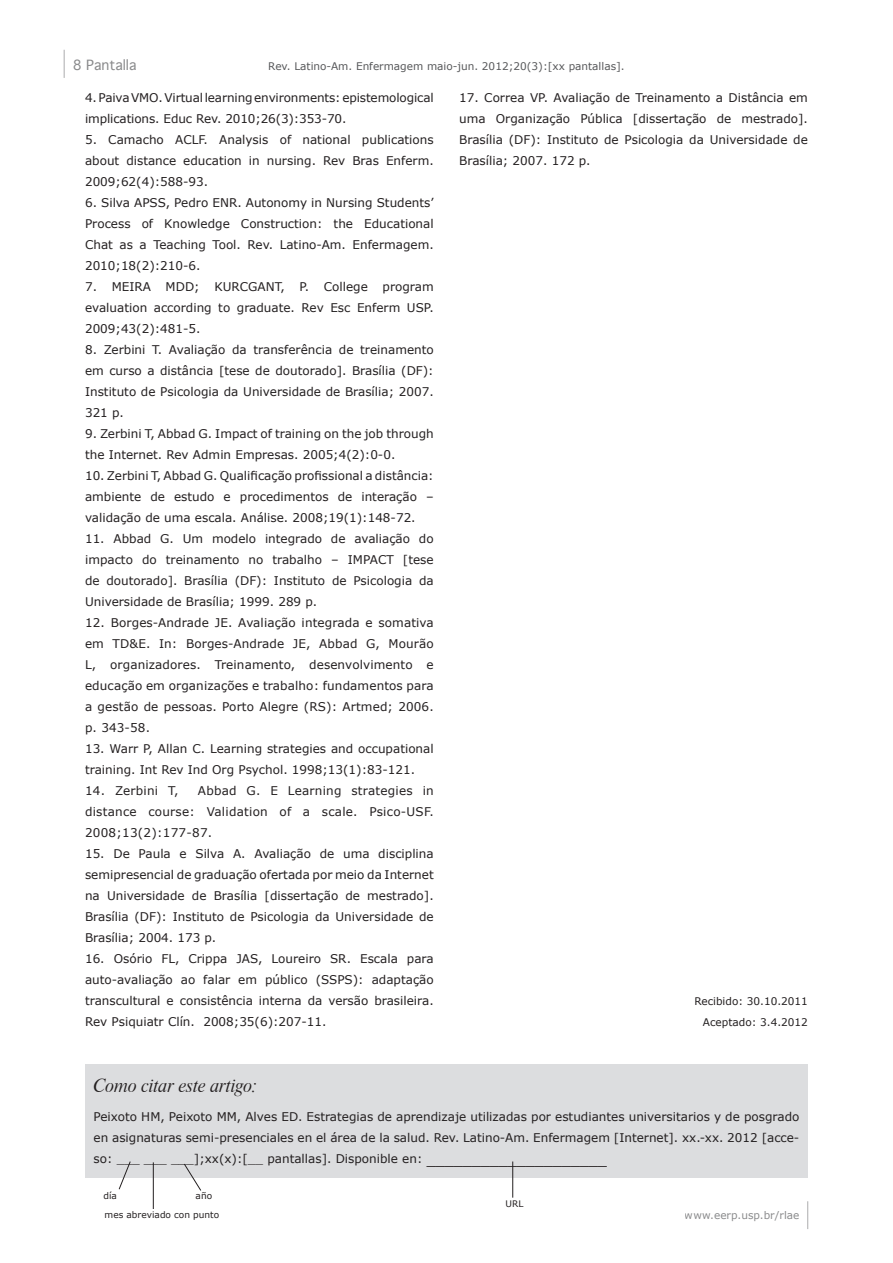
<style>
.page{position:relative;width:893px;height:1263px;background:#fff}
.page>*{position:absolute;margin:0;border:0;box-sizing:border-box;transform-origin:0 0}
.t1{font:18px "Dutch 801 BT Italic Headline";color:#231f20}
.t2{font:13.5px "Geneva";color:#57585a}
._8_0_referencias{font:12px/21px "Verdana";color:#231f20;text-align:justify}
._8_0_referencias-2{font:12px "Verdana";letter-spacing:.02em;color:#231f20}
.t3{font:10.5px "Verdana";color:#57585a}
._8_1_datas{font:10.5px "Verdana";color:#231f20}
._18__Referências{font:9px "Verdana";color:#231f20}
.s1{font-family:"Times New Roman";font-size:18px}
</style>
<div class="page">
<svg style="left:807px;top:1201px;width:1px;height:28px"></svg>
<svg style="left:64px;top:50px;width:1px;height:28px"></svg>
<div style="left:85px;top:1064px;width:723px;height:114px;background:#dcdddf"></div>
<svg style="left:119px;top:1161px;width:12px;height:29px"></svg>
<hr style="left:153px;top:1162px;width:1px;height:47px;background:#231f20">
<svg style="left:184px;top:1163px;width:17px;height:28px"></svg>
<hr style="left:512px;top:1161px;width:1px;height:37px;background:#231f20">
<p class="t2" style="left:73px;top:54px;width:65px">8 Pantalla</p>
<p class="t3" style="left:268px;top:59px;width:358px">Rev. Latino-Am. Enfermagem maio-jun. 2012;20(3):[xx pantallas].</p>
<p class="_8_0_referencias" style="left:85px;top:87px;width:350px">4. Paiva VMO. Virtual learning environments: epistemological implications. Educ Rev. 2010;26(3):353-70.</p>
<p class="_8_0_referencias" style="left:85px;top:129px;width:350px">5. Camacho ACLF. Analysis of national publications about distance education in nursing. Rev Bras Enferm.<br>2009;62(4):588-93.</p>
<p class="_8_0_referencias" style="left:85px;top:192px;width:350px">6. Silva APSS, Pedro ENR. Autonomy in Nursing Students’ Process of Knowledge Construction: the Educational Chat as a Teaching Tool. Rev. Latino-Am. Enfermagem.<br>2010;18(2):210-6.</p>
<p class="_8_0_referencias" style="left:85px;top:276px;width:350px">7. MEIRA MDD; KURCGANT, P. College program evaluation according to graduate. Rev Esc Enferm USP.<br>2009;43(2):481-5.</p>
<p class="_8_0_referencias" style="left:85px;top:339px;width:350px">8. Zerbini T. Avaliação da transferência de treinamento em curso a distância [tese de doutorado]. Brasília (DF):<br>Instituto de Psicologia da Universidade de Brasília; 2007.<br>321 p.</p>
<p class="_8_0_referencias" style="left:85px;top:423px;width:350px">9. Zerbini T, Abbad G. Impact of training on the job through the Internet. Rev Admin Empresas. 2005;4(2):0-0.</p>
<p class="_8_0_referencias" style="left:85px;top:465px;width:350px">10. Zerbini T, Abbad G. Qualificação profissional a distância: ambiente de estudo e procedimentos de interação – validação de uma escala. Análise. 2008;19(1):148-72.</p>
<p class="_8_0_referencias" style="left:85px;top:528px;width:350px">11. Abbad G. Um modelo integrado de avaliação do impacto do treinamento no trabalho – IMPACT [tese de doutorado]. Brasília (DF): Instituto de Psicologia da Universidade de Brasília; 1999. 289 p.</p>
<p class="_8_0_referencias" style="left:85px;top:612px;width:350px">12. Borges-Andrade JE. Avaliação integrada e somativa em TD&amp;E. In: Borges-Andrade JE, Abbad G, Mourão L, organizadores. Treinamento, desenvolvimento e educação em organizações e trabalho: fundamentos para a gestão de pessoas. Porto Alegre (RS): Artmed; 2006. p. 343-58.</p>
<p class="_8_0_referencias" style="left:85px;top:738px;width:350px">13. Warr P, Allan C. Learning strategies and occupational training. Int Rev Ind Org Psychol. 1998;13(1):83-121.</p>
<p class="_8_0_referencias-2" style="left:85px;top:782px;width:95px">14. Zerbini T,</p>
<p class="_8_0_referencias" style="left:459px;top:87px;width:350px">17. Correa VP. Avaliação de Treinamento a Distância em uma Organização Pública [dissertação de mestrado].<br>Brasília (DF): Instituto de Psicologia da Universidade de Brasília; 2007. 172 p.</p>
<p class="_8_0_referencias" style="left:85px;top:780px;width:350px;text-indent:113px">Abbad G. E Learning strategies in distance course: Validation of a scale. Psico-USF.<br>2008;13(2):177-87.</p>
<p class="_8_0_referencias" style="left:85px;top:843px;width:350px">15. De Paula e Silva A. Avaliação de uma disciplina semipresencial de graduação ofertada por meio da Internet na Universidade de Brasília [dissertação de mestrado].<br>Brasília (DF): Instituto de Psicologia da Universidade de Brasília; 2004. 173 p.</p>
<p class="_8_0_referencias" style="left:85px;top:948px;width:350px">16. Osório FL, Crippa JAS, Loureiro SR. Escala para auto-avaliação ao falar em público (SSPS): adaptação transcultural e consistência interna da versão brasileira.<br>Rev Psiquiatr Clín. 2008;35(6):207-11.</p>
<p class="_8_1_datas" style="left:694px;top:994px;width:115px">Recibido: 30.10.2011</p>
<p class="_8_1_datas" style="left:703px;top:1015px;width:106px">Aceptado: 3.4.2012</p>
<p class="t1" style="left:94px;top:1074px;width:165px">Como citar este artigo:</p>
<p class="_8_0_referencias" style="left:94px;top:1106px;width:707px">Peixoto HM, Peixoto MM, Alves ED. Estrategias de aprendizaje utilizadas por estudiantes universitarios y de posgrado en asignaturas semi-presenciales en el área de la salud. Rev. Latino-Am. Enfermagem [Internet]. xx.-xx. 2012 [acce&shy;so: ___ ___ ___];xx(x):[__ pantallas]. Disponible en: <span class="s1">____________________</span></p>
<p class="_18__Referências" style="left:103px;top:1190px;width:15px">día</p>
<p class="_18__Referências" style="left:105px;top:1209px;width:116px">mes abreviado con punto</p>
<p class="_18__Referências" style="left:196px;top:1189px;width:18px">año</p>
<p class="_18__Referências" style="left:506px;top:1198px;width:19px">URL</p>
<p class="t3" style="left:685px;top:1208px;width:116px">www.eerp.usp.br/rlae</p>
</div>
